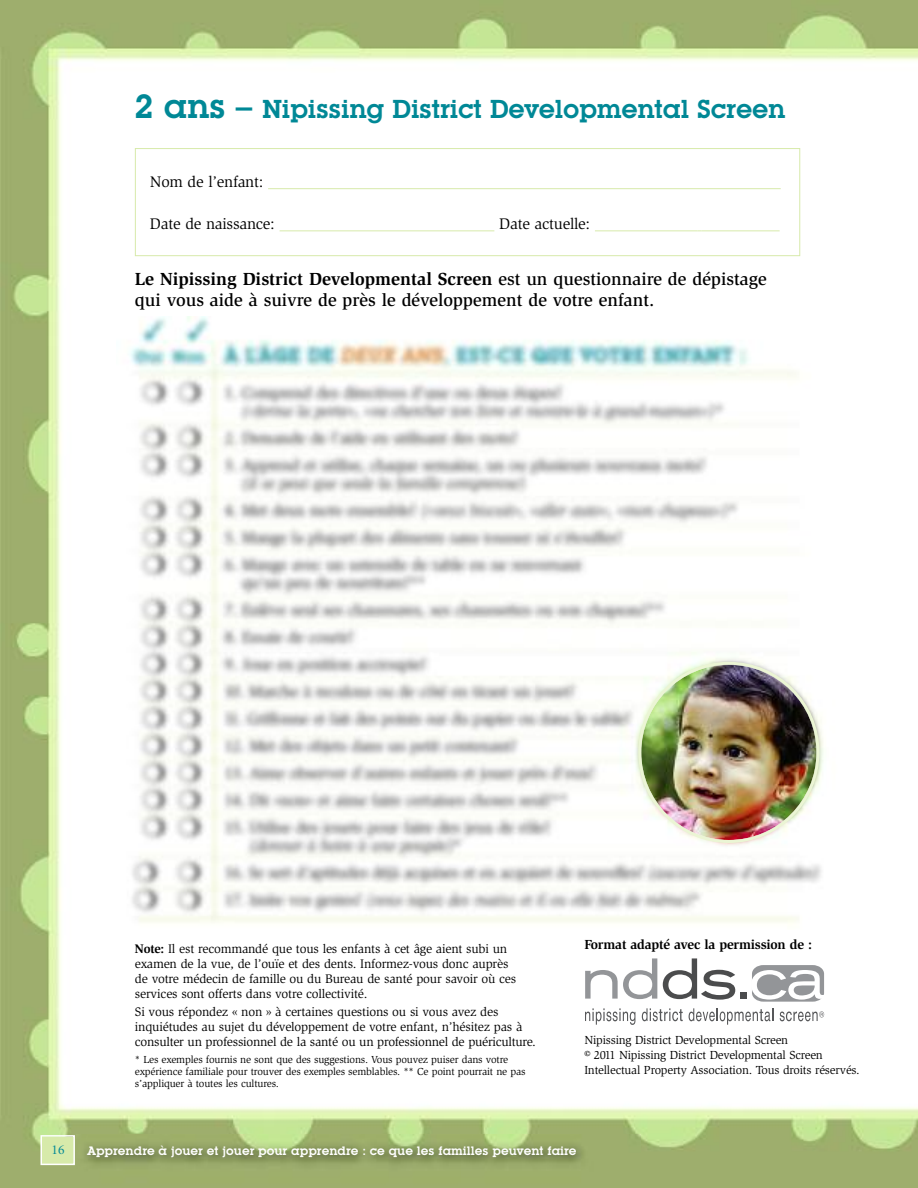
<style>
.page{position:relative;width:918px;height:1188px;background:#fff}
.page>*{position:absolute;margin:0;border:0;box-sizing:border-box;transform-origin:0 0}
.t1{font:600 25.5px "Lubalin Graph IT Cby BT";letter-spacing:-.01em;color:#008896}
.t2{font:500 18px/21px "Slimbach";color:#000}
.t3{font:15.75px "Slimbach";letter-spacing:-.015em;color:#000}
.t4{font:700 13.5px "Slimbach";letter-spacing:-.015em;color:#000}
.t5{font:13.5px "Minion";color:#008896}
.t6{font:12.75px/15px "Slimbach";letter-spacing:-.015em;color:#000}
.t7{font:12px/15px "Slimbach";letter-spacing:-.015em;color:#000}
.t8{font:600 12px "Lubalin Graph IT Cby BT";color:#fff}
.t9{font:10.5px/12px "Slimbach";letter-spacing:-.015em;color:#000}
.s1{font-size:33px}
.s2{font-weight:700}
</style>
<div class="page">
<img style="left:0;top:0;width:918px;height:1188px">
<div style="left:42px;top:1137px;width:31px;height:27px;background:#d7eaaa"></div>
<div style="left:40px;top:1135px;width:35px;height:30px;border:2px solid #fff"></div>
<img style="left:77px;top:1135px;width:564px;height:52px">
<div style="left:135px;top:148px;width:665px;height:108px;border:1px solid #d7eaaa"></div>
<hr style="left:268px;top:188px;width:513px;height:1px;background:#d7eaaa">
<hr style="left:280px;top:230px;width:214px;height:1px;background:#d7eaaa">
<hr style="left:595px;top:230px;width:102px;height:1px;background:#d7eaaa">
<hr style="left:702px;top:230px;width:78px;height:1px;background:#d7eaaa">
<div style="left:580px;top:957px;width:250px;height:69px;background:#fff"></div>
<svg style="left:585px;top:958px;width:72px;height:41px"></svg>
<svg style="left:663px;top:958px;width:72px;height:42px"></svg>
<div style="left:740px;top:992px;width:6px;height:7px;background:#4b4c4d"></div>
<svg style="left:752px;top:965px;width:72px;height:37px"></svg>
<svg style="left:585px;top:1008px;width:50px;height:17px"></svg>
<svg style="left:642px;top:1008px;width:41px;height:13px"></svg>
<svg style="left:689px;top:1008px;width:84px;height:17px"></svg>
<svg style="left:780px;top:1011px;width:44px;height:10px"></svg>
<img style="left:116px;top:317px;width:752px;height:613px">
<svg style="left:144px;top:384px;width:21px;height:18px"></svg>
<svg style="left:179px;top:384px;width:21px;height:18px"></svg>
<svg style="left:134px;top:424px;width:665px;height:50px"></svg>
<svg style="left:134px;top:499px;width:665px;height:20px"></svg>
<svg style="left:134px;top:525px;width:665px;height:49px"></svg>
<img style="left:134px;top:596px;width:685px;height:247px">
<svg style="left:134px;top:856px;width:665px;height:25px"></svg>
<svg style="left:134px;top:888px;width:665px;height:21px"></svg>
<h1 class="t1" style="left:135px;top:100px;width:652px"><span class="s1">2 ans –</span> Nipissing District Developmental Screen</h1>
<p class="t3" style="left:150px;top:176px;width:115px">Nom de l’enfant:</p>
<p class="t3" style="left:150px;top:218px;width:126px">Date de naissance:</p>
<p class="t3" style="left:499px;top:218px;width:93px">Date actuelle:</p>
<h2 class="t2" style="left:135px;top:270px;width:633px"><span class="s2">Le Nipissing District Developmental Screen</span> est un questionnaire de dépistage qui vous aide à suivre de près le développement de votre enfant.</h2>
<p class="t6" style="left:135px;top:942px;width:383px"><span class="s2">Note:</span> Il est recommandé que tous les enfants à cet âge aient subi un examen de la vue, de l’ouïe et des dents. Informez-vous donc auprès de votre médecin de famille ou du Bureau de santé pour savoir où ces services sont offerts dans votre collectivité.</p>
<p class="t6" style="left:135px;top:1005px;width:403px">Si vous répondez « non » à certaines questions ou si vous avez des inquiétudes au sujet du développement de votre enfant, n’hésitez pas à consulter un professionnel de la santé ou un professionnel de puériculture.</p>
<p class="t9" style="left:135px;top:1054px;width:392px">* Les exemples fournis ne sont que des suggestions. Vous pouvez puiser dans votre expérience familiale pour trouver des exemples semblables. ** Ce point pourrait ne pas s’appliquer à toutes les cultures.</p>
<p class="t4" style="left:584px;top:940px;width:229px">Format adapté avec la permission de :</p>
<p class="t7" style="left:584px;top:1034px;width:277px">Nipissing District Developmental Screen<br>© 2011 Nipissing District Developmental Screen<br>Intellectual Property Association. Tous droits réservés.</p>
<p class="t5" style="left:52px;top:1144px;width:14px">16</p>
<p class="t8" style="left:88px;top:1146px;width:491px">Apprendre à jouer et jouer pour apprendre : ce que les familles peuvent faire</p>
</div>
